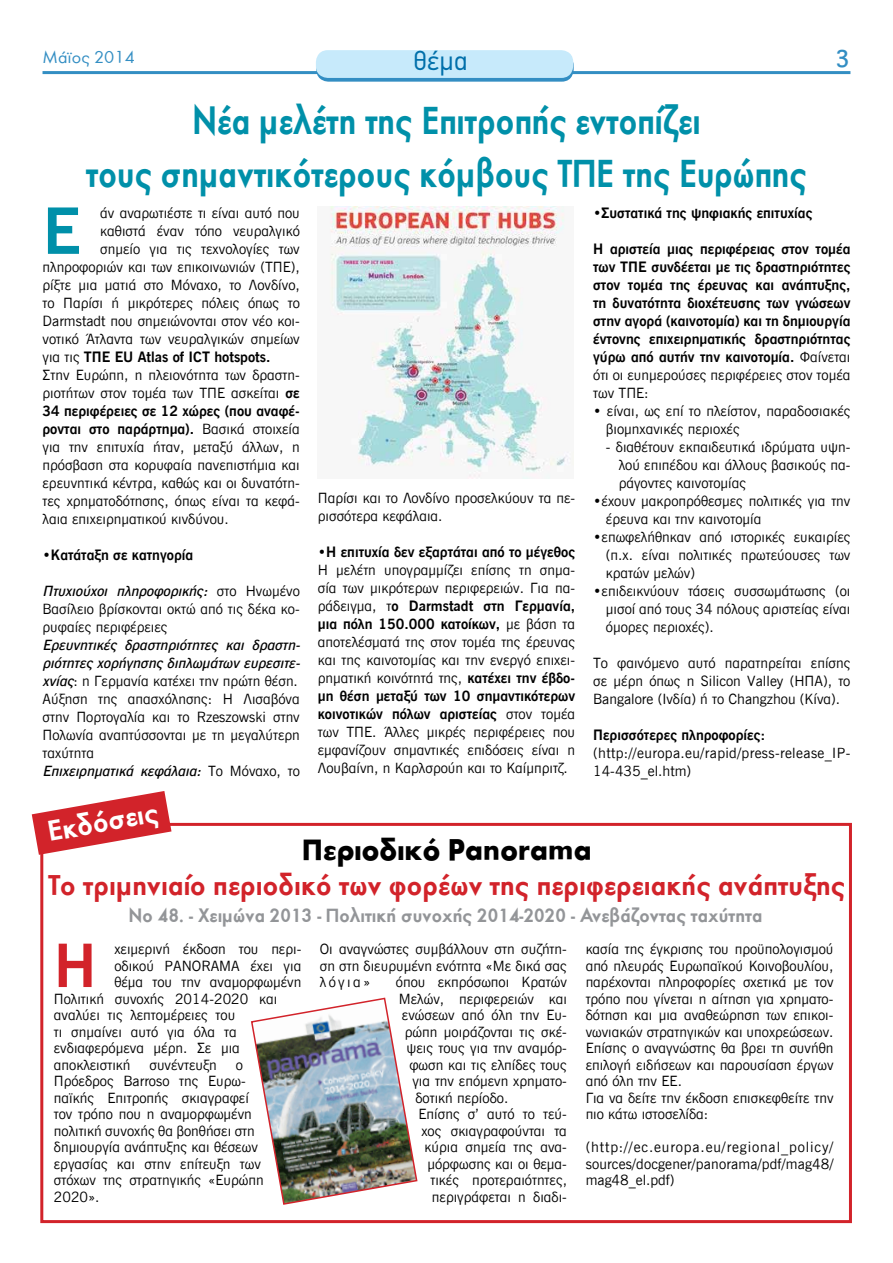
<style>
.page{position:relative;width:893px;height:1263px;background:#fff}
.page>*{position:absolute;margin:0;border:0;box-sizing:border-box;transform-origin:0 0}
.t1{font:600 63.75px "C Dsans 04";color:#0090a9}
.t2{font:600 59.7px "C Dsans 04";color:#d2232a}
.t3{font:600 41.4px/52.5px "Futura Greek";color:#0090a9;text-align:center;scale:.83 1}
.t4{font:600 30.45px "Futura Greek";color:#fff;scale:.95 1}
.t5{font:600 30.3px "Futura Greek";color:#d2232a;scale:.95 1}
.t6{font:700 30.3px "Futura Greek";color:#000;scale:.95 1}
.t7{font:27px "CF Din";color:#006faa}
.t8{font:700 22.5px "Thonburi";color:#338ec3}
.t9{font:600 20.25px "Futura Greek";color:#939598;scale:.95 1}
.t10{font:18px "Futura Greek";color:#338ec3}
.t11{font:14.25px/18px "C Dsans 02";color:#000}
.t12{font:600 14.25px/18px "C Dsans 04";color:#000}
.t13{font:italic 500 14.25px/18px "C Dsans 03";color:#000}
.t14{font:14.25px/18px "C Dsans 02";letter-spacing:.025em;color:#000}
.s1{font-family:"C Dsans 02";font-weight:400}
.s2{font-family:"C Dsans 04";font-weight:600}
.s3{font-family:"C Dsans 02";font-weight:400;font-style:normal}
.s4{font-family:"C Dsans 03";font-weight:500;font-style:italic}
</style>
<div class="page">
<hr style="left:43px;top:71px;width:807px;height:3px;background:#338ec3">
<div style="left:316px;top:54px;width:258px;height:28px;background:#338ec3;border-radius:12px"></div>
<div style="left:316px;top:50px;width:257px;height:28px;background:#c7eafb;border-radius:12px"></div>
<div style="left:40px;top:823px;width:812px;height:400px;border:3px solid #d2232a"></div>
<img style="left:330px;top:207px;width:244px;height:272px">
<svg style="left:32px;top:791px;width:139px;height:64px"></svg>
<img style="left:251px;top:997px;width:167px;height:208px">
<p class="t10" style="left:43px;top:48px;width:94px">Μάϊος 2014</p>
<h3 class="t7" style="left:414px;top:45px;width:55px">θέμα</h3>
<h3 class="t8" style="left:835px;top:40px;width:16px">3</h3>
<h3 class="t3" style="left:86px;top:94px;width:870px">Νέα μελέτη της Επιτροπής εντοπίζει<br>τους σημαντικότερους κόμβους ΤΠΕ της Ευρώπης</h3>
<h1 class="t1" style="left:43px;top:192px;width:40px">Ε</h1>
<p class="t12" style="left:593px;top:204px;width:221px">•Συστατικά της ψηφιακής επιτυχίας</p>
<p class="t12" style="left:593px;top:240px;width:259px;text-align:justify">Η αριστεία μιας περιφέρειας στον τομέα των ΤΠΕ συνδέεται με τις δραστηριότητες στον τομέα της έρευνας και ανάπτυξης, τη δυνατότητα διοχέτευσης των γνώσεων στην αγορά (καινοτομία) και τη δημιουργία έντονης επιχειρηματικής δραστηριότητας γύρω από αυτήν την καινοτομία. <span class="s1">Φαίνεται</span></p>
<p class="t11" style="left:593px;top:366px;width:259px">ότι οι ευημερούσες περιφέρειες στον τομέα των ΤΠΕ:</p>
<p class="t11" style="left:606px;top:402px;width:246px;text-indent:-13px">• είναι, ως επί το πλείστον, παραδοσιακές βιομηχανικές περιοχές·</p>
<p class="t11" style="left:619px;top:438px;width:233px;text-align:justify;text-indent:-13px">- διαθέτουν εκπαιδευτικά ιδρύματα υψη&shy;λού επιπέδου και άλλους βασικούς πα&shy;ράγοντες καινοτομίας·</p>
<p class="t11" style="left:606px;top:492px;width:246px;text-indent:-13px">•έχουν μακροπρόθεσμες πολιτικές για την έρευνα και την καινοτομία·</p>
<p class="t11" style="left:606px;top:528px;width:246px;text-align:justify;text-indent:-13px">•επωφελήθηκαν από ιστορικές ευκαιρίες (π.χ. είναι πολιτικές πρωτεύουσες των κρατών μελών)·</p>
<p class="t11" style="left:606px;top:582px;width:246px;text-align:justify;text-indent:-13px">•επιδεικνύουν τάσεις συσσωμάτωσης (οι μισοί από τους 34 πόλους αριστείας είναι όμορες περιοχές).</p>
<p class="t11" style="left:593px;top:654px;width:259px;text-align:justify">Το φαινόμενο αυτό παρατηρείται επίσης σε μέρη όπως η Silicon Valley (ΗΠΑ), το Bangalore (Ινδία) ή το Changzhou (Κίνα).</p>
<p class="t12" style="left:593px;top:726px;width:174px">Περισσότερες πληροφορίες:</p>
<p class="t14" style="left:593px;top:744px;width:259px">(http://europa.eu/rapid/press-release_IP-<br>14-435_el.htm)</p>
<p class="t11" style="left:43px;top:204px;width:259px;text-align:right">άν αναρωτιέστε τι είναι αυτό που<br>καθιστά έναν τόπο νευραλγικό<br>σημείο για τις τεχνολογίες των πληροφοριών και των επικοινωνιών (ΤΠΕ), ρίξτε μια ματιά στο Μόναχο, το Λονδίνο, το Παρίσι ή μικρότερες πόλεις όπως το Darmstadt που σημειώνονται στον νέο κοι&shy;νοτικό Άτλαντα των νευραλγικών σημείων</p>
<p class="t12" style="left:43px;top:348px;width:229px"><span class="s1">για τις</span> ΤΠΕ EU Atlas of ICT hotspots.</p>
<p class="t11" style="left:43px;top:366px;width:259px">Στην Ευρώπη, η πλειονότητα των δραστη&shy;ριοτήτων στον τομέα των ΤΠΕ ασκείται <span class="s2">σε</span></p>
<p class="t12" style="left:43px;top:402px;width:259px">34 περιφέρειες σε 12 χώρες (που αναφέ&shy;ρονται στο παράρτημα). <span class="s1">Βασικά στοιχεία</span></p>
<p class="t11" style="left:43px;top:438px;width:259px;text-align:justify">για την επιτυχία ήταν, μεταξύ άλλων, η πρόσβαση στα κορυφαία πανεπιστήμια και ερευνητικά κέντρα, καθώς και οι δυνατότη&shy;τες χρηματοδότησης, όπως είναι τα κεφά&shy;λαια επιχειρηματικού κινδύνου.</p>
<p class="t12" style="left:43px;top:546px;width:152px">•Κατάταξη σε κατηγορία</p>
<p class="t13" style="left:43px;top:582px;width:259px">Πτυχιούχοι πληροφορικής: <span class="s3">σ τ ο Η ν ω μ έ ν ο</span></p>
<p class="t11" style="left:43px;top:600px;width:259px">Βασίλειο βρίσκονται οκτώ από τις δέκα κο&shy;ρυφαίες περιφέρειες</p>
<p class="t13" style="left:43px;top:636px;width:262px">Ερευνητικές δραστηριότητες και δραστη&shy;ριότητες χορήγησης διπλωμάτων ευρεσιτε-</p>
<p class="t11" style="left:43px;top:672px;width:259px"><span class="s4">χνίας</span>: η Γερμανία κατέχει την πρώτη θέση.<br>Αύξηση της απασχόλησης: Η Λισαβόνα στην Πορτογαλία και το Rzeszowski στην Πολωνία αναπτύσσονται με τη μεγαλύτερη ταχύτητα</p>
<p class="t13" style="left:43px;top:762px;width:259px">Επιχειρηματικά κεφάλαια: <span class="s3">Τ ο Μ ό ν α χ ο , τ ο</span></p>
<p class="t11" style="left:318px;top:489px;width:259px">Παρίσι και το Λονδίνο προσελκύουν τα πε&shy;ρισσότερα κεφάλαια.</p>
<p class="t12" style="left:318px;top:542px;width:259px">•Η επιτυχία δεν εξαρτάται από το μέγεθος</p>
<p class="t11" style="left:318px;top:561px;width:259px">Η μελέτη υπογραμμίζει επίσης τη σημα&shy;σία των μικρότερων περιφερειών. Για πα-</p>
<p class="t12" style="left:318px;top:596px;width:259px"><span class="s1">ράδειγμα, τ</span>ο Darmstadt στη Γερμανία, μια πόλη 150.000 κατοίκων, <span class="s1">με βάση τα</span></p>
<p class="t11" style="left:318px;top:633px;width:259px;text-align:justify">αποτελέσματά της στον τομέα της έρευνας και της καινοτομίας και την ενεργό επιχει&shy;ρηματική κοινότητά της, <span class="s2">κατέχει την έβδο-</span></p>
<p class="t12" style="left:318px;top:686px;width:259px">μη θέση μεταξύ των 10 σημαντικότερων κοινoτικών πόλων αριστείας <span class="s1">στον τομέα</span></p>
<p class="t11" style="left:318px;top:723px;width:259px;text-align:justify">των ΤΠΕ. Άλλες μικρές περιφέρειες που εμφανίζουν σημαντικές επιδόσεις είναι η Λουβαίνη, η Καρλσρούη και το Καίμπριτζ.</p>
<h3 class="t4" style="left:45px;top:814px;width:119px;rotate:-10deg">Εκδόσεις</h3>
<h3 class="t6" style="left:302px;top:832px;width:307px">Περιοδικό Panorama</h3>
<h3 class="t5" style="left:48px;top:867px;width:840px">Το τριμηνιαίο περιοδικό των φορέων της περιφερειακής ανάπτυξης</h3>
<h3 class="t9" style="left:128px;top:903px;width:669px">No 48. - Χειμώνα 2013 - Πολιτική συνοχής 2014-2020 - Ανεβάζοντας ταχύτητα</h3>
<h2 class="t2" style="left:54px;top:929px;width:44px">Η</h2>
<p class="t11" style="left:114px;top:940px;width:189px">χειμερινή έκδοση του περι-</p>
<p class="t11" style="left:114px;top:957px;width:189px">οδικού PANORAMA έχει για</p>
<p class="t11" style="left:114px;top:973px;width:189px">θέμα του την αναμορφωμένη</p>
<p class="t11" style="left:54px;top:990px;width:225px">Πολιτική συνοχής 2014-2020 και</p>
<p class="t11" style="left:54px;top:1006px;width:183px">αναλύει τις λεπτομέρειες του</p>
<p class="t11" style="left:54px;top:1023px;width:184px">τι σημαίνει αυτό για όλα τα</p>
<p class="t11" style="left:54px;top:1039px;width:188px">ενδιαφερόμενα μέρη. Σε μια</p>
<p class="t11" style="left:54px;top:1056px;width:78px">αποκλειστική</p>
<p class="t11" style="left:149px;top:1056px;width:69px">συνέντευξη</p>
<p class="t11" style="left:54px;top:1056px;width:212px;line-height:16.5px;text-indent:182px">ο<br>Πρόεδρος Barroso της Ευρω&shy;παϊκής Επιτροπής σκιαγραφεί τον τρόπο που η αναμορφωμένη πολιτική συνοχής θα βοηθήσει στη δημιουργία ανάπτυξης και θέσεων εργασίας και στην επίτευξη των στόχων της στρατηγικής «Ευρώπη<br>2020».</p>
<p class="t11" style="left:320px;top:941px;width:249px;line-height:16.5px;text-align:justify">Οι αναγνώστες συμβάλλουν στη συζήτη&shy;ση στη διευρυμένη ενότητα «Με δικά σας λόγια»</p>
<p class="t11" style="left:396px;top:973px;width:173px">όπου εκπρόσωποι Κρατών</p>
<p class="t11" style="left:399px;top:990px;width:170px">Μελών, περιφερειών και</p>
<p class="t11" style="left:402px;top:1006px;width:167px">ενώσεων από όλη την Ευ-</p>
<p class="t11" style="left:405px;top:1023px;width:164px">ρώπη μοιράζονται τις σκέ-</p>
<p class="t11" style="left:406px;top:1039px;width:162px">ψεις τους για την αναμόρ-</p>
<p class="t11" style="left:409px;top:1056px;width:159px">φωση και τις ελπίδες τους</p>
<p class="t11" style="left:412px;top:1072px;width:156px">για την επόμενη χρηματο-</p>
<p class="t11" style="left:415px;top:1089px;width:94px">δοτική περίοδο.</p>
<p class="t11" style="left:418px;top:1105px;width:150px">Επίσης σ’ αυτό το τεύ-</p>
<p class="t11" style="left:421px;top:1122px;width:147px">χος σκιαγραφούνται τα</p>
<p class="t11" style="left:424px;top:1138px;width:144px">κύρια σημεία της ανα-</p>
<p class="t11" style="left:427px;top:1155px;width:141px">μόρφωσης και οι θεμα-</p>
<p class="t11" style="left:430px;top:1171px;width:138px">τικές προτεραιότητες,</p>
<p class="t11" style="left:432px;top:1188px;width:137px">περιγράφεται η διαδι-</p>
<p class="t11" style="left:586px;top:941px;width:249px;line-height:16.5px">κασία της έγκρισης του προϋπολογισμού από πλευράς Ευρωπαϊκού Κοινοβουλίου, παρέχονται πληροφορίες σχετικά με τον τρόπο που γίνεται η αίτηση για χρηματο&shy;δότηση και μια αναθεώρηση των επικοι&shy;νωνιακών στρατηγικών και υποχρεώσεων.<br>Επίσης ο αναγνώστης θα βρει τη συνήθη επιλογή ειδήσεων και παρουσίαση έργων από όλη την ΕΕ.<br>Για να δείτε την έκδοση επισκεφθείτε την πιο κάτω ιστοσελίδα:</p>
<p class="t11" style="left:586px;top:1139px;width:249px;line-height:16.5px;text-align:justify">(http://ec.europa.eu/regional_policy/ sources/docgener/panorama/pdf/mag48/ mag48_el.pdf)</p>
</div>
